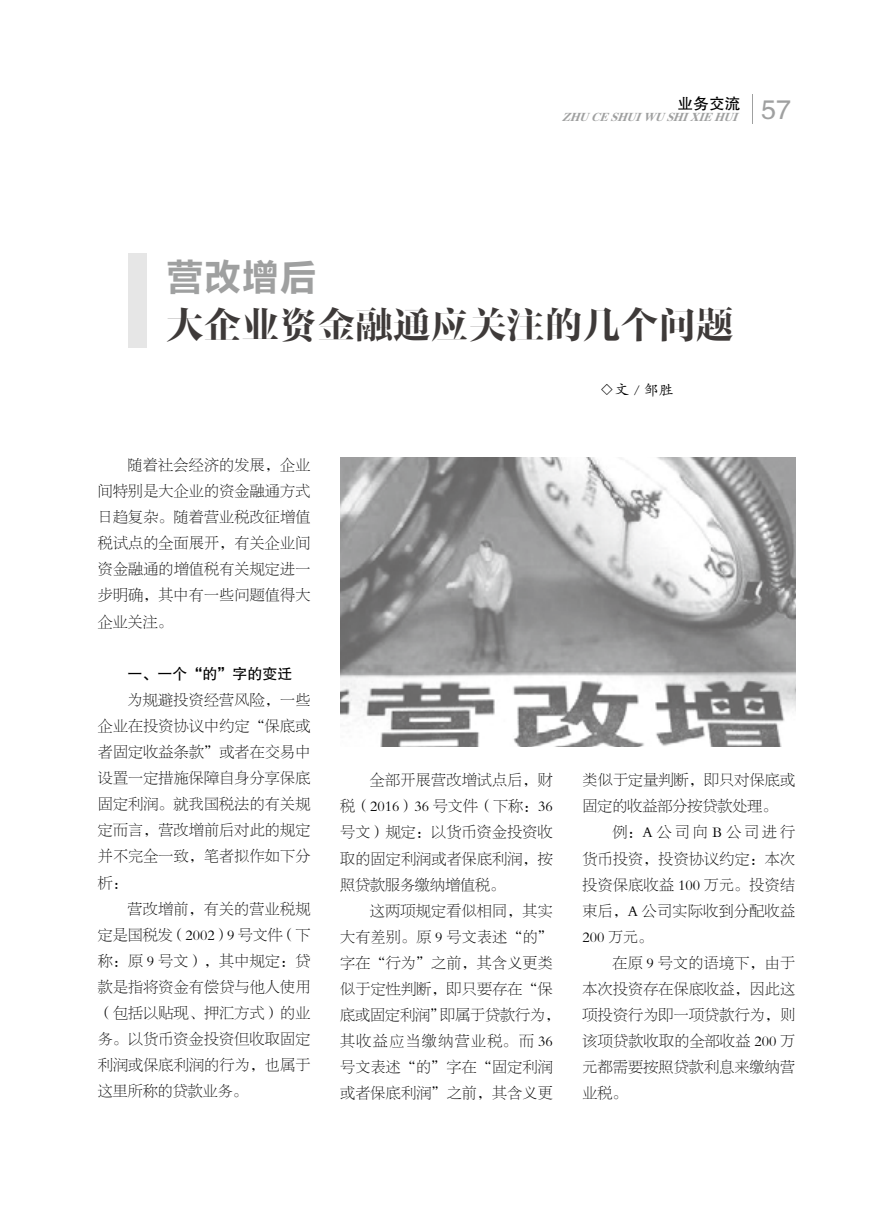
<style>
.page{position:relative;width:893px;height:1212px;background:#fff}
.page>*{position:absolute;margin:0;border:0;box-sizing:border-box;transform-origin:0 0}
.t1{font:37.5px "FZFYSJW GB1 0";letter-spacing:.01em;color:#3e3a39}
.t2{font:37.5px "FZLTCHK GBK1 0";color:#9fa0a0}
.t3{font:27px "FZHTJW GB1 0";color:#9fa0a0}
.t4{font:15.75px "FZHTJW GB1 0";color:#000}
.t5{font:15px/26.1px "FZBSK GBK1 0";letter-spacing:.015em;color:#000;text-align:justify}
.t6{font:15px "FZHTK GBK1 0";color:#000}
.t7{font:15px "FZKTK GBK1 0";color:#000}
.t8{font:italic 12px "FZXBSJW GB1 0";color:#9fa0a0}
</style>
<div class="page">
<hr style="left:753px;top:94px;width:1px;height:30px;background:#9fa0a0">
<img style="left:340px;top:457px;width:455px;height:290px">
<div style="left:128px;top:254px;width:19px;height:94px;background:#e6e6e6"></div>
<p class="t4" style="left:677px;top:95px;width:64px">业务交流</p>
<p class="t8" style="left:562px;top:110px;width:182px">ZHUCESHUIWUSHIXIEHUI</p>
<h2 class="t3" style="left:761px;top:94px;width:31px">57</h2>
<h1 class="t2" style="left:166px;top:257px;width:153px">营改增后</h1>
<h1 class="t1" style="left:166px;top:305px;width:569px">大企业资金融通应关注的几个问题</h1>
<p class="t7" style="left:600px;top:382px;width:76px">◇文 / 邹胜</p>
<p class="t5" style="left:98px;top:452px;width:214px;text-indent:30px">随着社会经济的发展，企业间特别是大企业的资金融通方式日趋复杂。随着营业税改征增值税试点的全面展开，有关企业间资金融通的增值税有关规定进一步明确，其中有一些问题值得大企业关注。</p>
<p class="t6" style="left:128px;top:665px;width:166px">一、一个“的”字的变迁</p>
<p class="t5" style="left:98px;top:687px;width:214px;text-indent:30px">为规避投资经营风险，一些企业在投资协议中约定“保底或者固定收益条款”或者在交易中设置一定措施保障自身分享保底固定利润。就我国税法的有关规定而言，营改增前后对此的规定并不完全一致，笔者拟作如下分析：</p>
<p class="t5" style="left:98px;top:896px;width:214px;text-indent:30px">营改增前，有关的营业税规定是国税发（2002）9 号文件（下称：原 9 号文），其中规定：贷款是指将资金有偿贷与他人使用（包括以贴现、押汇方式）的业务。以货币资金投资但收取固定利润或保底利润的行为，也属于这里所称的贷款业务。</p>
<p class="t5" style="left:340px;top:767px;width:214px;text-indent:30px">全部开展营改增试点后，财税（2016）36 号文件（下称：36号文）规定：以货币资金投资收取的固定利润或者保底利润，按照贷款服务缴纳增值税。</p>
<p class="t5" style="left:340px;top:898px;width:222px;text-align:left;text-indent:30px">这两项规定看似相同，其实大有差别。原 9 号文表述“的”字在“行为”之前，其含义更类似于定性判断，即只要存在“保底或固定利润”即属于贷款行为，其收益应当缴纳营业税。而 36号文表述“的”字在“固定利润或者保底利润”之前，其含义更</p>
<p class="t5" style="left:583px;top:767px;width:214px">类似于定量判断，即只对保底或固定的收益部分按贷款处理。</p>
<p class="t5" style="left:583px;top:819px;width:214px;text-indent:30px">例：A公司向B公司进行货币投资，投资协议约定：本次投资保底收益 100 万元。投资结束后，A 公司实际收到分配收益200 万元。</p>
<p class="t5" style="left:583px;top:950px;width:214px;text-indent:30px">在原 9 号文的语境下，由于本次投资存在保底收益，因此这项投资行为即一项贷款行为，则该项贷款收取的全部收益 200 万元都需要按照贷款利息来缴纳营业税。</p>
</div>
